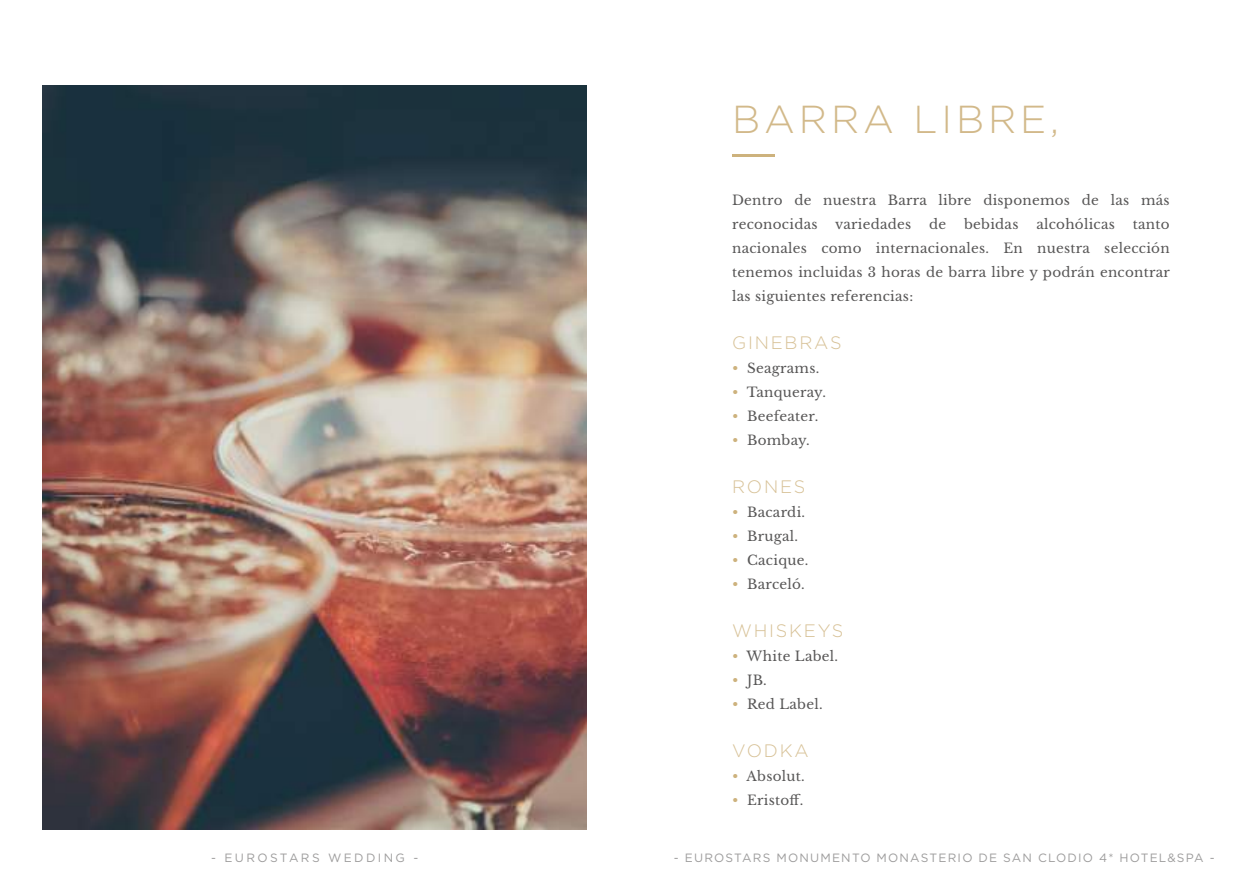
<style>
.page{position:relative;width:1259px;height:893px;background:#fff}
.page>*{position:absolute;margin:0;border:0;box-sizing:border-box;transform-origin:0 0}
.t1{font:300 39px "Gotham";letter-spacing:.1em;color:#d2b98a}
.t2{font:300 18px "Gotham";letter-spacing:.1em;color:#d7c196}
.t3{font:13.5px/24px "Libre Baskerville";letter-spacing:.02em;color:#575656}
.t4{font:12px "Gotham";letter-spacing:.1em;color:#9d9c9c}
.t5{font:12px "Gotham";letter-spacing:.2em;color:#9d9c9c}
.s1{color:#cdb27d}
</style>
<div class="page">
<img style="left:43px;top:85px;width:544px;height:744px">
<hr style="left:732px;top:155px;width:42px;height:2px;background:#cdb27d">
<h1 class="t1" style="left:732px;top:95px;width:329px">BARRA LIBRE,</h1>
<p class="t3" style="left:732px;top:188px;width:439px">Dentro de nuestra Barra libre disponemos de las más reconocidas</p>
<p class="t3" style="left:835px;top:212px;width:78px">variedades</p>
<p class="t3" style="left:929px;top:212px;width:19px">de</p>
<p class="t3" style="left:964px;top:212px;width:56px">bebidas</p>
<p class="t3" style="left:1036px;top:212px;width:80px">alcohólicas</p>
<p class="t3" style="left:732px;top:212px;width:439px;text-align:justify;text-indent:401px">tanto nacionales como internacionales. En nuestra selección tenemos incluidas 3 horas de barra libre y podrán encontrar las siguientes referencias:</p>
<h2 class="t2" style="left:732px;top:331px;width:111px">GINEBRAS</h2>
<p class="t3" style="left:732px;top:356px;width:89px"><span class="s1">•</span> Seagrams.</p>
<p class="t3" style="left:732px;top:380px;width:95px"><span class="s1">•</span> Tanqueray.</p>
<p class="t3" style="left:732px;top:404px;width:88px"><span class="s1">•</span> Beefeater.</p>
<p class="t3" style="left:732px;top:428px;width:79px"><span class="s1">•</span> Bombay.</p>
<h2 class="t2" style="left:732px;top:475px;width:75px">RONES</h2>
<p class="t3" style="left:732px;top:500px;width:75px"><span class="s1">•</span> Bacardi.</p>
<p class="t3" style="left:732px;top:524px;width:67px"><span class="s1">•</span> Brugal.</p>
<p class="t3" style="left:732px;top:548px;width:78px"><span class="s1">•</span> Cacique.</p>
<p class="t3" style="left:732px;top:572px;width:74px"><span class="s1">•</span> Barceló.</p>
<h2 class="t2" style="left:732px;top:619px;width:113px">WHISKEYS</h2>
<p class="t3" style="left:732px;top:644px;width:107px"><span class="s1">•</span> White Label.</p>
<p class="t3" style="left:732px;top:668px;width:36px"><span class="s1">•</span> JB.</p>
<p class="t3" style="left:732px;top:692px;width:92px"><span class="s1">•</span> Red Label.</p>
<h2 class="t2" style="left:732px;top:739px;width:78px">VODKA</h2>
<p class="t3" style="left:732px;top:764px;width:74px"><span class="s1">•</span> Absolut.</p>
<p class="t3" style="left:732px;top:788px;width:73px"><span class="s1">•</span> Eristoff.</p>
<p class="t5" style="left:211px;top:850px;width:209px">- EUROSTARS WEDDING -</p>
<p class="t4" style="left:674px;top:850px;width:542px">- EUROSTARS MONUMENTO MONASTERIO DE SAN CLODIO 4* HOTEL&amp;SPA -</p>
</div>
